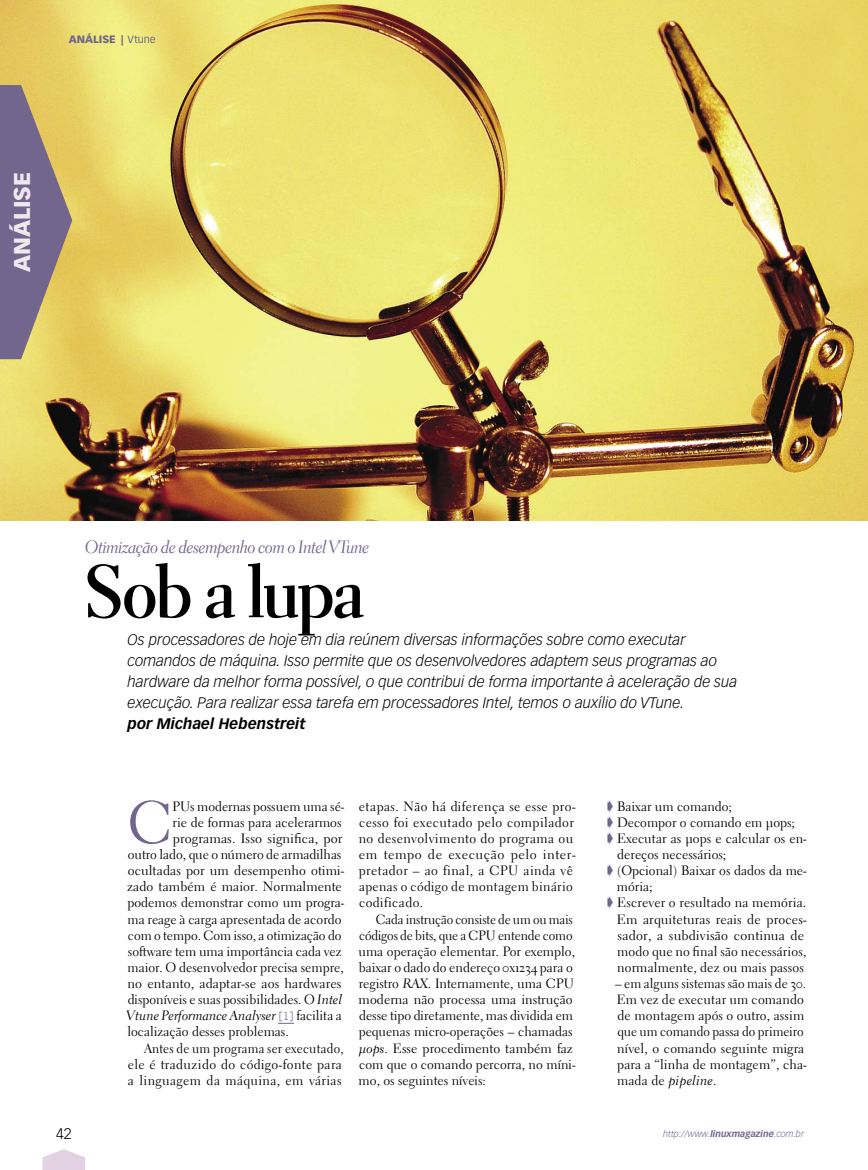
<style>
.page{position:relative;width:868px;height:1170px;background:#fff}
.page>*{position:absolute;margin:0;border:0;box-sizing:border-box;transform-origin:0 0}
.t1{font:75px "Electra LT Std Bold Display";letter-spacing:-.015em;color:#000}
.t2{font:59.4px "Electra LT Std";color:#72658e}
.t3{font:900 22.5px "Vectora LT Std";color:#f0e7ef}
.t4{font:18px "Electra LT Std Cursive Display";color:#72658e}
.t5{font:italic 300 15px/21px "Vectora LT Std";color:#000}
.t6{font:italic 700 15px "Vectora LT Std";color:#000}
.t7{font:300 15px "Vectora LT Std";color:#000}
.t8{font:13.5px/16px "Electra LT Std";color:#000;text-align:right}
.t9{font:13.5px/16px "Electra LT Std";color:#000;scale:.96 1}
.t10{font:13.5px/16px "Electra LT Std";letter-spacing:.03em;color:#000}
.t11{font:13.5px "Electra LT Std Cursive";color:#000}
.t12{font:13.5px "Electra LT Std";color:#000;scale:.95 1}
.t13{font:900 10.5px "Vectora LT Std";color:#72658e}
.t14{font:italic 300 9px "Vectora LT Std";color:#72658e}
.s1{font-weight:400}
.s2{font-family:"Electra LT Std Cursive"}
.s3{font-family:"Letter Gothic Std";font-weight:700;font-size:11.25px;color:#72658e}
.s4{font-family:"Electra LT Std"}
.s5{color:#72658e}
.s6{font-weight:700}
</style>
<div class="page">
<img style="left:0;top:0;width:867px;height:520px">
<svg style="left:0;top:85px;width:72px;height:274px;background:#98877e"></svg>
<svg style="left:43px;top:1149px;width:42px;height:20px"></svg>
<svg style="left:278px;top:1022px;width:16px;height:1px"></svg>
<p class="t13" style="left:69px;top:32px;width:88px">ANÁLISE | <span class="s1">Vtune</span></p>
<h3 class="t3" style="left:8px;top:272px;width:102px;rotate:-90deg">ANÁLISE</h3>
<h3 class="t4" style="left:85px;top:536px;width:285px">Otimização de desempenho com o Intel VTune</h3>
<h1 class="t1" style="left:85px;top:547px;width:280px">Sob a lupa</h1>
<p class="t5" style="left:128px;top:629px;width:611px">Os processadores de hoje em dia reúnem diversas informações sobre como executar comandos de máquina. Isso permite que os desenvolvedores adaptem seus programas ao hardware da melhor forma possível, o que contribui de forma importante à aceleração de sua execução. Para realizar essa tarefa em processadores Intel, temos o auxílio do VTune.</p>
<p class="t6" style="left:128px;top:714px;width:179px">por Michael Hebenstreit</p>
<p class="t7" style="left:56px;top:1124px;width:17px">42</p>
<h2 class="t2" style="left:128px;top:786px;width:47px">C</h2>
<p class="t8" style="left:127px;top:798px;width:219px">PUs modernas possuem uma sé-<br>rie de formas para acelerarmos programas. Isso significa, por<br>outro lado, que o número de armadilhas ocultadas por um desempenho otimi&shy;zado também é maior. Normalmente podemos demonstrar como um progra&shy;ma reage à carga apresentada de acordo com o tempo. Com isso, a otimização do software tem uma importância cada vez maior. O desenvolvedor precisa sempre, no entanto, adaptar-se aos hardwares disponíveis e suas possibilidades. O <span class="s2">Intel</span></p>
<p class="t11" style="left:126px;top:1007px;width:217px">Vtune Performance Analyser <span class="s3">[1]</span> <span class="s4">facilita a</span></p>
<p class="t8" style="left:127px;top:1023px;width:163px">localização desses problemas.</p>
<p class="t12" style="left:144px;top:1039px;width:211px">Antes de um programa ser executado,</p>
<p class="t10" style="left:128px;top:1055px;width:216px">ele é traduzido do código-fonte para</p>
<p class="t10" style="left:128px;top:1072px;width:215px">a linguagem da máquina, em várias</p>
<p class="t10" style="left:358px;top:798px;width:218px">etapas. Não há diferença se esse pro&shy;cesso foi executado pelo compilador no desenvolvimento do programa ou em tempo de execução pelo inter&shy;pretador – ao final, a CPU ainda vê apenas o código de montagem binário codificado.</p>
<p class="t9" style="left:358px;top:910px;width:227px;text-indent:17px">Cada instrução consiste de um ou mais códigos de bits, que a CPU entende como uma operação elementar. Por exemplo, baixar o dado do endereço 0x1234 para o registro <span class="s2">RAX</span>. Internamente, uma CPU moderna não processa uma instrução desse tipo diretamente, mas dividida em pequenas micro-operações – chamadas <span class="s2">µops</span>. Esse procedimento também faz com que o comando percorra, no míni&shy;mo, os seguintes níveis:</p>
<p class="t8" style="left:607px;top:798px;width:126px"><span class="s5">➧</span> Baixar um comando;</p>
<p class="t8" style="left:607px;top:814px;width:189px"><span class="s5">➧</span> Decompor o comando em µops;</p>
<p class="t8" style="left:607px;top:830px;width:201px"><span class="s5">➧</span> Executar as µops e calcular os en-</p>
<p class="t8" style="left:617px;top:846px;width:110px">dereços necessários;</p>
<p class="t8" style="left:607px;top:862px;width:201px"><span class="s5">➧</span> (Opcional) Baixar os dados da me-</p>
<p class="t8" style="left:616px;top:878px;width:37px">mória;</p>
<p class="t8" style="left:607px;top:894px;width:201px"><span class="s5">➧</span> Escrever o resultado na memória.</p>
<p class="t8" style="left:616px;top:910px;width:191px">Em arquiteturas reais de proces-</p>
<p class="t8" style="left:617px;top:927px;width:188px">sador, a subdivisão continua de</p>
<p class="t8" style="left:617px;top:943px;width:191px">modo que no final são necessários,</p>
<p class="t8" style="left:617px;top:959px;width:188px">normalmente, dez ou mais passos</p>
<p class="t8" style="left:615px;top:975px;width:193px;text-align:left">– em alguns sistemas são mais de 30.<br>Em vez de executar um comando de montagem após o outro, assim que um comando passa do primeiro nível, o comando seguinte migra para a “linha de montagem”, cha-</p>
<p class="t11" style="left:617px;top:1071px;width:101px"><span class="s4">mada de</span> pipeline<span class="s4">.</span></p>
<p class="t14" style="left:663px;top:1127px;width:142px">http://www.<span class="s6">linuxmagazine</span>.com.br</p>
</div>
